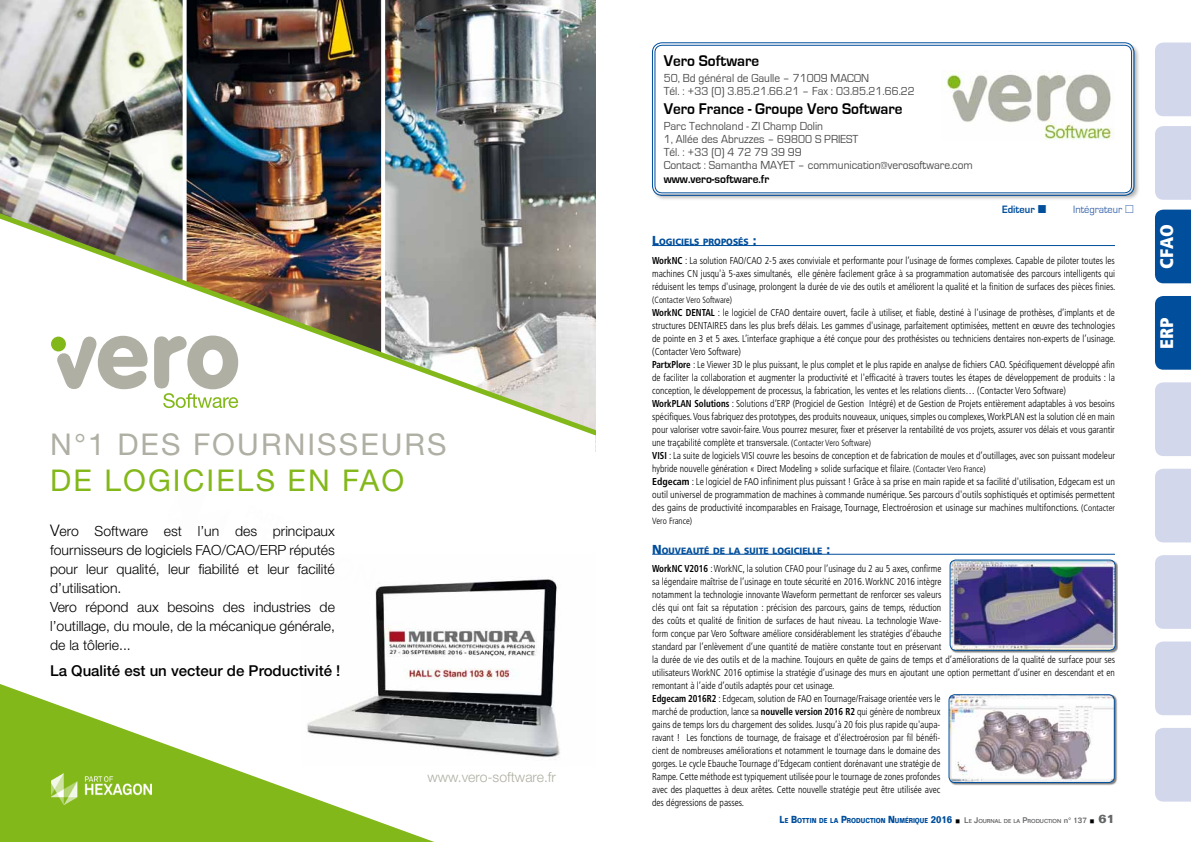
<style>
.page{position:relative;width:1191px;height:842px;background:#fff}
.page>*{position:absolute;margin:0;border:0;box-sizing:border-box;transform-origin:0 0}
.t1{font:30px "Helvetica Neue";letter-spacing:.07em;color:#b0afa4}
.t2{font:30px "Helvetica Neue";letter-spacing:.07em;color:#83b81a}
.t3{font:900 condensed 18.2px "Frutiger";letter-spacing:.01em;color:#fff}
.t4{font:700 16px "Eurostile";color:#000;scale:.95 1}
.t5{font:500 15px "Helvetica Neue";color:#000}
.t6{font:300 14px/19px "Helvetica Neue";color:#000}
.t7{font:300 14px "Helvetica Neue";color:#b0afa4}
.t8{font:12px/13px "Eurostile";color:#4b4b4d;scale:.95 1}
.t9{font:700 12px "Eurostile";color:#000;scale:.95 1}
.t10{font:11px "Eurostile";color:#3d69ad;scale:.95 1}
.t11{font:700 11px "Eurostile";color:#004e9c;scale:.95 1}
.t12{font:300 condensed 10px/13px "Frutiger";color:#000;scale:.95 1}
.t13{font:900 9.1px "Frutiger";color:#004e9c;scale:.95 1}
.t14{font:300 condensed 9px "Frutiger";color:#000;scale:.95 1}
.t15{font:300 condensed 9px "Frutiger";color:#000}
.t16{font:700 7px "Folio";color:#004e9c;scale:.8 1}
.s1{font-size:16px}
.s2{font-size:13px}
.s3{font-weight:700}
.s4{font-size:9px}
.s5{font-size:10px}
.s6{color:#000}
.s7{font-weight:500;font-size:8px;color:#646567}
.s8{font-weight:500;font-size:5.6px;color:#646567}
.s9{font-size:12px;color:#646567}
</style>
<div class="page">
<div style="left:652px;top:42px;width:488px;height:160px;background:#000;opacity:.3"></div>
<div style="left:653px;top:44px;width:479px;height:150px;background:#fff;border-radius:9px"></div>
<div style="left:652px;top:43px;width:482px;height:153px;border:1px solid #004e9c;border-radius:10px"></div>
<div style="left:654px;top:45px;width:477px;height:148px;border:1px solid #004e9c;border-radius:7px"></div>
<hr style="left:652px;top:245px;width:463px;height:1px;background:#004e9c">
<hr style="left:652px;top:554px;width:463px;height:1px;background:#004e9c">
<div style="left:950px;top:560px;width:167px;height:93px;background:#000;opacity:.5"></div>
<img style="left:950px;top:560px;width:165px;height:90px">
<div style="left:950px;top:560px;width:165px;height:90px;border:1px solid #004e9c;border-radius:6px"></div>
<img style="left:941px;top:71px;width:173px;height:69px">
<div style="left:949px;top:695px;width:168px;height:90px;background:#000;opacity:.5"></div>
<img style="left:949px;top:695px;width:165px;height:87px">
<div style="left:949px;top:694px;width:165px;height:89px;border:1px solid #004e9c;border-radius:6px"></div>
<img style="left:385px;top:0;width:210px;height:191px">
<img style="left:0;top:0;width:183px;height:191px">
<img style="left:186px;top:0;width:196px;height:191px">
<img style="left:0;top:191px;width:595px;height:245px">
<div style="left:51px;top:337px;width:15px;height:14px;background:#83b81a;border-radius:50%"></div>
<svg style="left:154px;top:336px;width:84px;height:72px"></svg>
<svg style="left:56px;top:336px;width:92px;height:53px"></svg>
<svg style="left:0;top:684px;width:434px;height:158px;fill:#83b81a"></svg>
<img style="left:52px;top:773px;width:100px;height:31px">
<img style="left:302px;top:579px;width:258px;height:187px">
<div style="left:1155px;top:210px;width:36px;height:73px;background:#004e9c"></div>
<div style="left:1155px;top:296px;width:36px;height:74px;background:#004e9c"></div>
<div style="left:1155px;top:126px;width:36px;height:74px;background:#d3d7eb"></div>
<div style="left:1155px;top:43px;width:36px;height:73px;background:#d3d7eb"></div>
<div style="left:1155px;top:728px;width:36px;height:73px;background:#d3d7eb"></div>
<div style="left:1155px;top:641px;width:36px;height:74px;background:#d3d7eb"></div>
<div style="left:1155px;top:555px;width:36px;height:74px;background:#d3d7eb"></div>
<div style="left:1155px;top:469px;width:36px;height:73px;background:#d3d7eb"></div>
<div style="left:1155px;top:382px;width:36px;height:74px;background:#d3d7eb"></div>
<h1 class="t1" style="left:50px;top:427px;width:398px">N°1 DES FOURNISSEURS</h1>
<h1 class="t2" style="left:50px;top:463px;width:355px">DE LOGICIELS EN FAO</h1>
<p class="t6" style="left:50px;top:521px;width:286px"><span class="s1">V</span>ero Software est l’un des principaux fournisseurs de logiciels FAO/CAO/ERP réputés pour leur qualité, leur fiabilité et leur facilité d’utilisation.<br>Vero répond aux besoins des industries de l’outillage, du moule, de la mécanique générale, de la tôlerie...</p>
<h3 class="t5" style="left:50px;top:662px;width:292px">La Qualité est un vecteur de Productivité !</h3>
<h3 class="t7" style="left:427px;top:768px;width:130px">www.vero-software.fr</h3>
<h3 class="t4" style="left:663px;top:52px;width:102px">Vero Software</h3>
<p class="t8" style="left:663px;top:71px;width:266px">50, Bd général de Gaulle – 71009 MACON<br>Tél. : +33 (0) 3.85.21.66.21 – Fax : 03.85.21.66.22</p>
<h3 class="t4" style="left:663px;top:100px;width:253px">Vero France - Groupe Vero Software</h3>
<p class="t8" style="left:663px;top:119px;width:327px">Parc Technoland - ZI Champ Dolin<br>1, Allée des Abruzzes – 69800 S PRIEST<br>Tél. : +33 (0) 4 72 79 39 99<br>Contact : Samantha MAYET – communication@verosoftware.com</p>
<p class="t9" style="left:663px;top:172px;width:113px">www.vero-software.fr</p>
<p class="t11" style="left:1002px;top:203px;width:36px">Editeur</p>
<p class="t10" style="left:1073px;top:203px;width:53px">Intégrateur</p>
<p class="t13" style="left:652px;top:236px;width:111px"><span class="s2">L</span>OGICIELS PROPOSÉS <span class="s2">:</span></p>
<p class="t12" style="left:652px;top:254px;width:489px;text-align:justify"><span class="s3">WorkNC</span> : La solution FAO/CAO 2-5 axes conviviale et performante pour l’usinage de formes complexes. Capable de piloter toutes les machines CN jusqu'à 5-axes simultanés, elle génère facilement grâce à sa programmation automatisée des parcours intelligents qui réduisent les temps d'usinage, prolongent la durée de vie des outils et améliorent la qualité et la finition de surfaces des pièces finies.</p>
<p class="t14" style="left:652px;top:294px;width:86px">(Contacter Vero Software)</p>
<p class="t12" style="left:652px;top:306px;width:489px"><span class="s3">WorkNC DENTAL</span> : le logiciel de CFAO dentaire ouvert, facile à utiliser, et fiable, destiné à l'usinage de prothèses, d’implants et de structures DENTAIRES dans les plus brefs délais. Les gammes d'usinage, parfaitement optimisées, mettent en œuvre des technologies de pointe en 3 et 5 axes. L’interface graphique a été conçue pour des prothésistes ou techniciens dentaires non-experts de l’usinage. (Contacter Vero Software)<br><span class="s3">PartxPlore</span> : Le Viewer 3D le plus puissant, le plus complet et le plus rapide en analyse de fichiers CAO. Spécifiquement développé afin de faciliter la collaboration et augmenter la productivité et l'efficacité à travers toutes les étapes de développement de produits : la conception, le développement de processus, la fabrication, les ventes et les relations clients… (Contacter Vero Software)<br><span class="s3">WorkPLAN Solutions</span> : Solutions d’ERP (Progiciel de Gestion Intégré) et de Gestion de Projets entièrement adaptables à vos besoins spécifiques. Vous fabriquez des prototypes, des produits nouveaux, uniques, simples ou complexes, WorkPLAN est la solution clé en main pour valoriser votre savoir-faire. Vous pourrez mesurer, fixer et préserver la rentabilité de vos projets, assurer vos délais et vous garantir une traçabilité complète et transversale. <span class="s4">(Contacter Vero Software)<br></span><span class="s3">VISI</span> : La suite de logiciels VISI couvre les besoins de conception et de fabrication de moules et d’outillages, avec son puissant modeleur hybride nouvelle génération « Direct Modeling » solide surfacique et filaire. <span class="s4">(Contacter Vero France)<br></span><span class="s3">Edgecam</span> : Le logiciel de FAO infiniment plus puissant ! Grâce à sa prise en main rapide et sa facilité d'utilisation, Edgecam est un outil universel de programmation de machines à commande numérique. Ses parcours d'outils sophistiqués et optimisés permettent des gains de productivité incomparables en Fraisage, Tournage, Electroérosion et usinage sur machines multifonctions. <span class="s4">(Contacter</span></p>
<p class="t15" style="left:652px;top:515px;width:41px">Vero France)</p>
<p class="t13" style="left:652px;top:545px;width:189px"><span class="s2">N</span>OUVEAUTÉ DE LA SUITE LOGICIELLE <span class="s2">:</span></p>
<p class="t12" style="left:652px;top:563px;width:489px"><span class="s3">WorkNC V2016</span> : WorkNC, la solution CFAO pour l’usinage du 2 au 5 axes, confirme<br>sa légendaire maîtrise de l’usinage en toute sécurité en 2016. WorkNC 2016 intègre<br>notamment la technologie innovante Waveform permettant de renforcer ses valeurs<br>clés qui ont fait sa réputation : précision des parcours, gains de temps, réduction<br>des coûts et qualité de finition de surfaces de haut niveau. La technologie Wave-<br>form conçue par Vero Software améliore considérablement les stratégies d’ébauche<br>standard par l’enlèvement d’une quantité de matière constante tout en préservant<br>la durée de vie des outils et de la machine. Toujours en quête de gains de temps et d’améliorations de la qualité de surface pour ses utilisateurs WorkNC 2016 optimise la stratégie d’usinage des murs en ajoutant une option permettant d’usiner en descendant et en remontant à l’aide d’outils adaptés pour cet usinage.<br><span class="s3">Edgecam 2016R2</span> : Edgecam, solution de FAO en Tournage/Fraisage orientée vers le<br>marché de production, lance sa <span class="s3">nouvelle version 2016 R2</span> qui génère de nombreux<br>gains de temps lors du chargement des solides. Jusqu’à 20 fois plus rapide qu'aupa-<br>ravant ! Les fonctions de tournage, de fraisage et d'électroérosion par fil bénéfi-<br>cient de nombreuses améliorations et notamment le tournage dans le domaine des<br>gorges. Le cycle Ebauche Tournage d’Edgecam contient dorénavant une stratégie de<br>Rampe. Cette méthode est typiquement utilisée pour le tournage de zones profondes<br>avec des plaquettes à deux arêtes. Cette nouvelle stratégie peut être utilisée avec<br>des dégressions de passes.</p>
<p class="t16" style="left:779px;top:816px;width:420px"><span class="s5">L</span>E <span class="s5">B</span>OTTIN DE LA <span class="s5">P</span>RODUCTION <span class="s5">N</span> UMÉRIQUE <span class="s5">2016</span> <span class="s6">○</span> <span class="s7">L</span><span class="s8">E</span> <span class="s7">J</span><span class="s8">OURNAL DE LA</span> <span class="s7">P</span><span class="s8">RODUCTION</span> <span class="s7">n° 137</span> <span class="s6">○</span> <span class="s9">61</span></p>
<h2 class="t3" style="left:1155px;top:269px;width:46px;rotate:-90deg">CFAO</h2>
<h2 class="t3" style="left:1155px;top:349px;width:33px;rotate:-90deg">ERP</h2>
</div>
